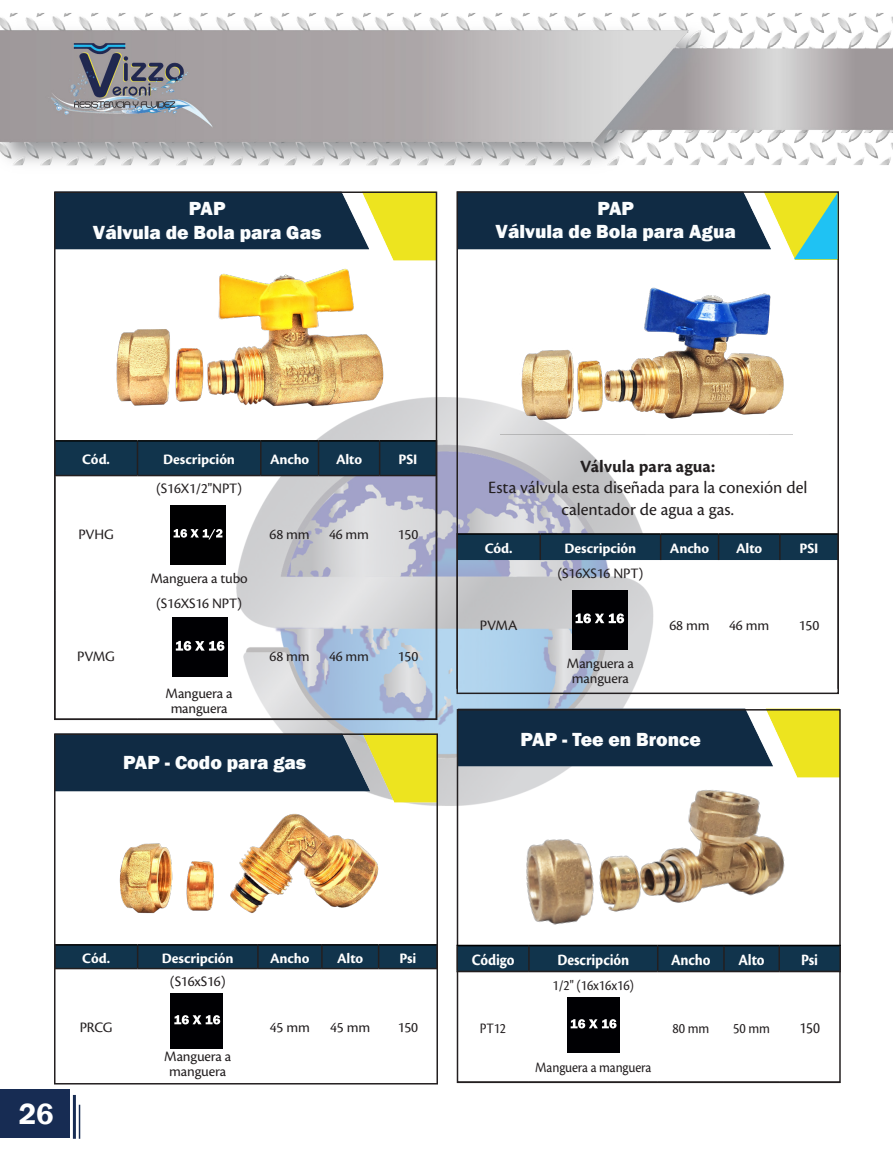
<style>
.page{position:relative;width:893px;height:1149px;background:#fff}
.page>*{position:absolute;margin:0;border:0;box-sizing:border-box;transform-origin:0 0}
.t1{font:600 30px "Franklin Gothic";color:#fff}
.t2{font:800 19.5px/23.4px "Franklin Gothic";color:#fbfdfe;text-align:center}
.t3{font:18px/21.6px "Cronos Pro";color:#231f20;text-align:center}
.t4{font:700 18px "Cronos Pro";letter-spacing:.005em;color:#231f20}
.tablas{font:700 16.35px "Cronos Pro";letter-spacing:-.01em;color:#fff;scale:.92 1}
.tablas-2{font:16.35px "Cronos Pro";color:#231f20;scale:.92 1}
.tablas-3{font:15px/15px "Cronos Pro";letter-spacing:-.01em;color:#231f20;text-align:center}
.tablas-4{font:700 15px "Cronos Pro";letter-spacing:-.005em;color:#fff}
.tablas-5{font:15px "Cronos Pro";letter-spacing:-.01em;color:#231f20;scale:.92 1}
</style>
<div class="page">
<img style="left:226px;top:382px;width:438px;height:437px">
<img style="left:0;top:13px;width:893px;height:153px">
<div style="left:0;top:1089px;width:70px;height:48px;background:#172c53"></div>
<hr style="left:73px;top:1094px;width:3px;height:44px;background:#172c53">
<hr style="left:79px;top:1104px;width:1px;height:34px;background:#172c53">
<img style="left:57px;top:194px;width:377px;height:66px">
<img style="left:116px;top:269px;width:271px;height:144px">
<div style="left:57px;top:441px;width:377px;height:33px;background:#11344c"></div>
<hr style="left:54px;top:440px;width:83px;height:1px;background:#000">
<hr style="left:137px;top:440px;width:124px;height:1px;background:#000">
<hr style="left:261px;top:440px;width:58px;height:1px;background:#000">
<hr style="left:319px;top:440px;width:61px;height:1px;background:#000">
<hr style="left:380px;top:440px;width:57px;height:1px;background:#000">
<hr style="left:137px;top:441px;width:1px;height:33px;background:#231f20">
<hr style="left:260px;top:441px;width:2px;height:33px;background:#231f20">
<hr style="left:54px;top:474px;width:83px;height:2px;background:#231f20">
<hr style="left:137px;top:474px;width:124px;height:2px;background:#231f20">
<hr style="left:261px;top:474px;width:58px;height:2px;background:#231f20">
<hr style="left:319px;top:474px;width:61px;height:2px;background:#231f20">
<hr style="left:380px;top:474px;width:57px;height:2px;background:#231f20">
<hr style="left:318px;top:441px;width:1px;height:33px;background:#231f20">
<hr style="left:379px;top:441px;width:1px;height:33px;background:#231f20">
<hr style="left:456px;top:533px;width:84px;height:1px;background:#000">
<hr style="left:540px;top:533px;width:121px;height:1px;background:#000">
<hr style="left:661px;top:533px;width:57px;height:1px;background:#000">
<hr style="left:718px;top:533px;width:62px;height:1px;background:#000">
<hr style="left:780px;top:533px;width:59px;height:1px;background:#000">
<div style="left:458px;top:534px;width:379px;height:26px;background:#11344c"></div>
<hr style="left:779px;top:534px;width:2px;height:26px;background:#231f20">
<div style="left:54px;top:191px;width:383px;height:528px;border:2px solid #231f20"></div>
<img style="left:458px;top:193px;width:336px;height:64px">
<svg style="left:794px;top:193px;width:43px;height:66px;background:#87d387"></svg>
<img style="left:500px;top:287px;width:284px;height:147px">
<img style="left:460px;top:711px;width:378px;height:66px">
<div style="left:457px;top:708px;width:384px;height:374px;border:2px solid #231f20"></div>
<img style="left:516px;top:777px;width:269px;height:148px">
<hr style="left:456px;top:944px;width:73px;height:2px;background:#000">
<hr style="left:529px;top:944px;width:129px;height:2px;background:#000">
<hr style="left:658px;top:944px;width:66px;height:2px;background:#000">
<hr style="left:724px;top:944px;width:55px;height:2px;background:#000">
<hr style="left:779px;top:944px;width:62px;height:2px;background:#000">
<svg style="left:458px;top:945px;width:381px;height:25px;background:#103047"></svg>
<hr style="left:456px;top:970px;width:73px;height:1px;background:#231f20">
<hr style="left:529px;top:970px;width:129px;height:1px;background:#231f20">
<hr style="left:658px;top:970px;width:66px;height:1px;background:#231f20">
<hr style="left:724px;top:970px;width:55px;height:1px;background:#231f20">
<hr style="left:779px;top:970px;width:62px;height:1px;background:#231f20">
<hr style="left:456px;top:946px;width:2px;height:24px;background:#231f20">
<hr style="left:723px;top:946px;width:2px;height:24px;background:#231f20">
<hr style="left:778px;top:946px;width:2px;height:24px;background:#231f20">
<hr style="left:839px;top:946px;width:2px;height:24px;background:#231f20">
<hr style="left:457px;top:1080px;width:72px;height:2px;background:#231f20">
<hr style="left:529px;top:1080px;width:129px;height:2px;background:#231f20">
<hr style="left:658px;top:1080px;width:66px;height:2px;background:#231f20">
<hr style="left:724px;top:1080px;width:55px;height:2px;background:#231f20">
<hr style="left:779px;top:1080px;width:61px;height:2px;background:#231f20">
<hr style="left:54px;top:943px;width:84px;height:2px;background:#000">
<hr style="left:138px;top:943px;width:120px;height:2px;background:#000">
<hr style="left:258px;top:943px;width:64px;height:2px;background:#000">
<hr style="left:322px;top:943px;width:57px;height:2px;background:#000">
<hr style="left:379px;top:943px;width:59px;height:2px;background:#000">
<svg style="left:57px;top:944px;width:378px;height:24px;background:#113046"></svg>
<img style="left:57px;top:736px;width:378px;height:66px">
<img style="left:119px;top:811px;width:270px;height:103px">
<div style="left:54px;top:733px;width:384px;height:351px;border:2px solid #231f20"></div>
<div style="left:170px;top:505px;width:55px;height:59px;background:#000001"></div>
<svg style="left:174px;top:529px;width:48px;height:10px"></svg>
<div style="left:172px;top:617px;width:55px;height:59px;background:#000003"></div>
<svg style="left:176px;top:640px;width:48px;height:10px"></svg>
<div style="left:572px;top:590px;width:55px;height:59px;background:#000003"></div>
<svg style="left:575px;top:613px;width:49px;height:10px"></svg>
<div style="left:171px;top:992px;width:52px;height:56px;background:#000003"></div>
<svg style="left:174px;top:1015px;width:46px;height:9px"></svg>
<div style="left:567px;top:996px;width:52px;height:56px;background:#000003"></div>
<svg style="left:571px;top:1019px;width:45px;height:9px"></svg>
<p class="t2" style="left:93px;top:197px;width:230px">PAP<br>Válvula de Bola para Gas</p>
<p class="t2" style="left:496px;top:196px;width:242px">PAP<br>Válvula de Bola para Agua</p>
<p class="tablas-4" style="left:82px;top:450px;width:29px">Cód.</p>
<p class="tablas-4" style="left:163px;top:450px;width:73px">Descripción</p>
<p class="tablas-4" style="left:270px;top:450px;width:41px">Ancho</p>
<p class="tablas-4" style="left:336px;top:450px;width:28px">Alto</p>
<p class="tablas-4" style="left:399px;top:450px;width:21px">PSI</p>
<p class="tablas-3" style="left:78px;top:526px;width:37px">PVHG</p>
<p class="tablas-3" style="left:156px;top:481px;width:87px">(S16X1/2"NPT)</p>
<p class="tablas-3" style="left:150px;top:571px;width:99px">Manguera a tubo</p>
<p class="tablas-3" style="left:156px;top:596px;width:87px">(S16XS16 NPT)</p>
<p class="tablas-3" style="left:270px;top:526px;width:42px">68 mm</p>
<p class="tablas-3" style="left:329px;top:526px;width:42px">46 mm</p>
<p class="tablas-3" style="left:398px;top:526px;width:22px">150</p>
<p class="tablas-3" style="left:77px;top:648px;width:39px">PVMG</p>
<p class="tablas-3" style="left:166px;top:686px;width:69px">Manguera a manguera</p>
<p class="tablas-3" style="left:270px;top:648px;width:42px">68 mm</p>
<p class="tablas-3" style="left:329px;top:648px;width:42px">46 mm</p>
<p class="tablas-3" style="left:398px;top:648px;width:22px">150</p>
<p class="t2" style="left:123px;top:750px;width:184px">PAP - Codo para gas</p>
<p class="t4" style="left:580px;top:455px;width:136px">Válvula para agua:</p>
<p class="t3" style="left:488px;top:476px;width:321px">Esta válvula esta diseñada para la conexión del calentador de agua a gas.</p>
<p class="tablas-4" style="left:485px;top:539px;width:29px">Cód.</p>
<p class="tablas-4" style="left:564px;top:539px;width:73px">Descripción</p>
<p class="tablas-4" style="left:670px;top:539px;width:41px">Ancho</p>
<p class="tablas-4" style="left:736px;top:539px;width:28px">Alto</p>
<p class="tablas-4" style="left:799px;top:539px;width:21px">PSI</p>
<p class="tablas-3" style="left:480px;top:618px;width:39px">PVMA</p>
<p class="tablas-3" style="left:557px;top:565px;width:87px">(S16XS16 NPT)</p>
<p class="tablas-3" style="left:567px;top:655px;width:69px">Manguera a manguera</p>
<p class="tablas-3" style="left:669px;top:618px;width:42px">68 mm</p>
<p class="tablas-3" style="left:729px;top:618px;width:42px">46 mm</p>
<p class="tablas-3" style="left:799px;top:618px;width:22px">150</p>
<p class="t2" style="left:520px;top:727px;width:182px">PAP - Tee en Bronce</p>
<h1 class="t1" style="left:19px;top:1094px;width:37px">26</h1>
<p class="tablas-4" style="left:82px;top:948px;width:29px">Cód.</p>
<p class="tablas-4" style="left:162px;top:948px;width:73px">Descripción</p>
<p class="tablas-4" style="left:270px;top:948px;width:41px">Ancho</p>
<p class="tablas-4" style="left:337px;top:948px;width:28px">Alto</p>
<p class="tablas-4" style="left:399px;top:948px;width:18px">Psi</p>
<p class="tablas-3" style="left:80px;top:1019px;width:34px">PRCG</p>
<p class="tablas-3" style="left:170px;top:973px;width:57px">(S16xS16)</p>
<p class="tablas-3" style="left:164px;top:1048px;width:69px">Manguera a manguera</p>
<p class="tablas-3" style="left:270px;top:1019px;width:42px">45 mm</p>
<p class="tablas-3" style="left:330px;top:1019px;width:42px">45 mm</p>
<p class="tablas-3" style="left:398px;top:1019px;width:22px">150</p>
<p class="tablas" style="left:472px;top:950px;width:48px">Código</p>
<p class="tablas" style="left:557px;top:950px;width:80px">Descripción</p>
<p class="tablas" style="left:671px;top:950px;width:44px">Ancho</p>
<p class="tablas" style="left:739px;top:950px;width:30px">Alto</p>
<p class="tablas" style="left:801px;top:950px;width:20px">Psi</p>
<p class="tablas-5" style="left:480px;top:1019px;width:30px">PT12</p>
<p class="tablas-5" style="left:553px;top:976px;width:90px">1/2" (16x16x16)</p>
<p class="tablas-5" style="left:535px;top:1058px;width:128px">Manguera a manguera</p>
<p class="tablas-5" style="left:672px;top:1019px;width:41px">80 mm</p>
<p class="tablas-5" style="left:733px;top:1019px;width:41px">50 mm</p>
<p class="tablas-2" style="left:799px;top:1018px;width:24px">150</p>
</div>
